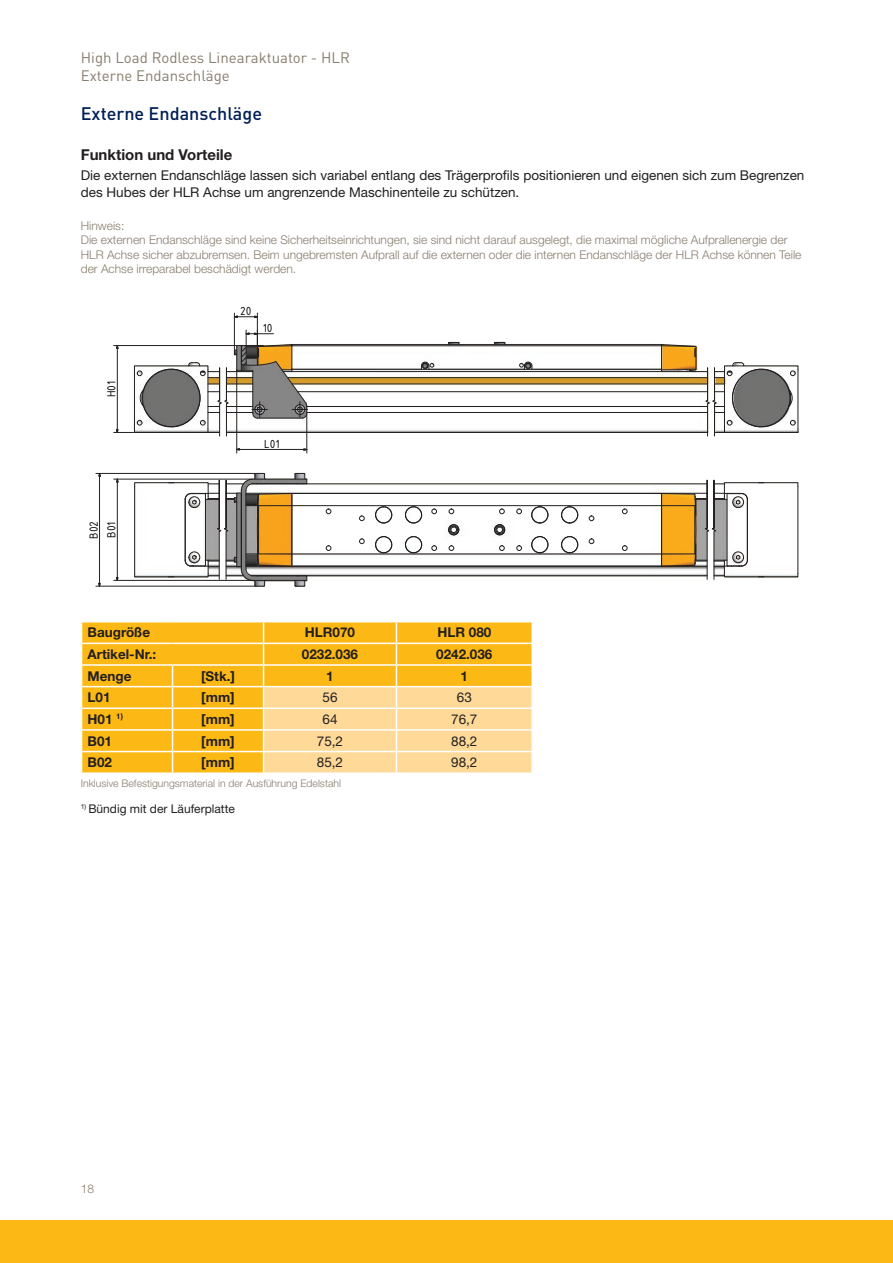
<style>
.page{position:relative;width:893px;height:1263px;background:#fff}
.page>*{position:absolute;margin:0;border:0;box-sizing:border-box;transform-origin:0 0}
.t1{font:500 18px "DINOT";color:#001f56}
.t2{font:15px/18px "DINOT";color:#887d6e}
.t3{font:700 15px "Helvetica Neue LT Std";color:#231f20}
.t4{font:13.5px/16.2px "Helvetica Neue LT Std";color:#231f20}
.t5{font:700 13.5px "Helvetica Neue LT Std";color:#231f20}
.t6{font:12.75px "ISOCPEUR";letter-spacing:-.01em;color:#040503}
.t7{font:300 12px/14.4px "Helvetica Neue LT Std";color:#887d6e}
.t8{font:12px "Helvetica Neue LT Std";color:#231f20}
.t9{font:300 10.5px "Helvetica Neue LT Std";color:#887d6e}
</style>
<div class="page">
<div style="left:0;top:1220px;width:893px;height:43px;background:#fcb814"></div>
<img style="left:308px;top:342px;width:396px;height:90px">
<hr style="left:226px;top:432px;width:482px;height:1px;background:#231f20">
<hr style="left:283px;top:371px;width:425px;height:1px;background:#231f20">
<hr style="left:307px;top:406px;width:401px;height:1px;background:#231f20">
<hr style="left:307px;top:412px;width:401px;height:1px;background:#231f20">
<hr style="left:298px;top:391px;width:410px;height:1px;background:#231f20">
<hr style="left:292px;top:369px;width:129px;height:1px;background:#231f20">
<hr style="left:532px;top:369px;width:130px;height:1px;background:#231f20">
<hr style="left:429px;top:369px;width:95px;height:1px;background:#231f20">
<hr style="left:292px;top:345px;width:370px;height:1px;background:#231f20">
<hr style="left:292px;top:344px;width:370px;height:1px;background:#231f20">
<svg style="left:448px;top:342px;width:11px;height:3px"></svg>
<svg style="left:494px;top:342px;width:11px;height:3px"></svg>
<svg style="left:661px;top:344px;width:36px;height:28px"></svg>
<svg style="left:519px;top:361px;width:13px;height:9px"></svg>
<svg style="left:421px;top:361px;width:13px;height:9px"></svg>
<hr style="left:798px;top:369px;width:1px;height:60px;background:#231f20">
<hr style="left:292px;top:384px;width:416px;height:1px;background:#231f20">
<hr style="left:287px;top:377px;width:421px;height:1px;background:#231f20">
<svg style="left:704px;top:362px;width:94px;height:75px"></svg>
<img style="left:307px;top:478px;width:354px;height:103px">
<hr style="left:252px;top:575px;width:455px;height:1px;background:#231f20">
<hr style="left:252px;top:484px;width:455px;height:1px;background:#231f20">
<svg style="left:452px;top:527px;width:4px;height:5px"></svg>
<svg style="left:499px;top:545px;width:6px;height:6px"></svg>
<svg style="left:449px;top:545px;width:5px;height:6px"></svg>
<svg style="left:449px;top:509px;width:5px;height:5px"></svg>
<svg style="left:499px;top:509px;width:6px;height:5px"></svg>
<hr style="left:292px;top:566px;width:370px;height:1px;background:#231f20">
<hr style="left:292px;top:493px;width:370px;height:1px;background:#231f20">
<hr style="left:292px;top:554px;width:370px;height:1px;background:#231f20">
<hr style="left:292px;top:505px;width:370px;height:1px;background:#231f20">
<svg style="left:622px;top:509px;width:5px;height:5px"></svg>
<svg style="left:326px;top:509px;width:5px;height:5px"></svg>
<svg style="left:326px;top:545px;width:5px;height:6px"></svg>
<svg style="left:622px;top:545px;width:5px;height:6px"></svg>
<svg style="left:516px;top:509px;width:6px;height:5px"></svg>
<svg style="left:516px;top:545px;width:6px;height:6px"></svg>
<svg style="left:359px;top:539px;width:6px;height:5px"></svg>
<svg style="left:359px;top:516px;width:6px;height:5px"></svg>
<svg style="left:432px;top:509px;width:5px;height:5px"></svg>
<svg style="left:432px;top:545px;width:5px;height:6px"></svg>
<svg style="left:589px;top:539px;width:5px;height:5px"></svg>
<svg style="left:589px;top:516px;width:5px;height:5px"></svg>
<svg style="left:374px;top:505px;width:19px;height:19px"></svg>
<svg style="left:404px;top:505px;width:19px;height:19px"></svg>
<svg style="left:374px;top:535px;width:19px;height:19px"></svg>
<svg style="left:404px;top:535px;width:19px;height:19px"></svg>
<div style="left:531px;top:506px;width:17px;height:17px;border:1px solid #231f20;border-radius:50%"></div>
<div style="left:561px;top:506px;width:17px;height:17px;border:1px solid #231f20;border-radius:50%"></div>
<div style="left:531px;top:536px;width:17px;height:17px;border:1px solid #231f20;border-radius:50%"></div>
<div style="left:561px;top:536px;width:17px;height:17px;border:1px solid #231f20;border-radius:50%"></div>
<div style="left:448px;top:524px;width:11px;height:11px;border:1px solid #231f20;border-radius:50%"></div>
<div style="left:450px;top:525px;width:8px;height:9px;border:1px solid #231f20;border-radius:50%"></div>
<svg style="left:493px;top:524px;width:13px;height:12px"></svg>
<hr style="left:798px;top:486px;width:1px;height:87px;background:#231f20">
<svg style="left:134px;top:473px;width:173px;height:114px"></svg>
<svg style="left:661px;top:479px;width:137px;height:101px"></svg>
<hr style="left:117px;top:482px;width:1px;height:95px;background:#231f20">
<hr style="left:114px;top:479px;width:138px;height:1px;background:#231f20">
<hr style="left:114px;top:580px;width:138px;height:1px;background:#231f20">
<hr style="left:99px;top:476px;width:1px;height:107px;background:#231f20">
<hr style="left:96px;top:473px;width:158px;height:1px;background:#231f20">
<hr style="left:96px;top:586px;width:158px;height:1px;background:#231f20">
<hr style="left:240px;top:449px;width:64px;height:1px;background:#231f20">
<hr style="left:307px;top:414px;width:1px;height:39px;background:#231f20">
<hr style="left:236px;top:371px;width:1px;height:82px;background:#231f20">
<svg style="left:233px;top:316px;width:24px;height:2px"></svg>
<hr style="left:257px;top:313px;width:1px;height:33px;background:#231f20">
<hr style="left:234px;top:313px;width:1px;height:37px;background:#231f20">
<svg style="left:114px;top:330px;width:194px;height:107px"></svg>
<hr style="left:114px;top:345px;width:122px;height:1px;background:#231f20">
<div style="left:82px;top:622px;width:181px;height:150px;background:#fcb814"></div>
<hr style="left:81px;top:643px;width:92px;height:1px;background:#fff">
<hr style="left:173px;top:643px;width:91px;height:1px;background:#fff">
<hr style="left:81px;top:664px;width:92px;height:2px;background:#fff">
<hr style="left:173px;top:664px;width:91px;height:2px;background:#fff">
<hr style="left:81px;top:686px;width:92px;height:1px;background:#fff">
<hr style="left:173px;top:686px;width:91px;height:1px;background:#fff">
<hr style="left:81px;top:707px;width:92px;height:2px;background:#fff">
<hr style="left:173px;top:707px;width:91px;height:2px;background:#fff">
<hr style="left:81px;top:729px;width:92px;height:2px;background:#fff">
<hr style="left:173px;top:729px;width:91px;height:2px;background:#fff">
<hr style="left:81px;top:751px;width:92px;height:1px;background:#fff">
<svg style="left:81px;top:622px;width:1px;height:131px"></svg>
<hr style="left:173px;top:751px;width:91px;height:1px;background:#fff">
<svg style="left:172px;top:666px;width:1px;height:106px"></svg>
<svg style="left:263px;top:622px;width:269px;height:150px;background:#fdce6b"></svg>
<hr style="left:531px;top:752px;width:2px;height:20px;background:#fff">
<p class="t2" style="left:81px;top:48px;width:271px">High Load Rodless Linearaktuator - HLR<br>Externe Endanschläge</p>
<h1 class="t1" style="left:81px;top:102px;width:183px">Externe Endanschläge</h1>
<p class="t3" style="left:81px;top:145px;width:153px">Funktion und Vorteile</p>
<p class="t4" style="left:81px;top:167px;width:725px">Die externen Endanschläge lassen sich variabel entlang des Trägerprofils positionieren und eigenen sich zum Begrenzen des Hubes der HLR Achse um angrenzende Maschinenteile zu schützen.</p>
<p class="t7" style="left:81px;top:218px;width:722px">Hinweis:<br>Die externen Endanschläge sind keine Sicherheitseinrichtungen, sie sind nicht darauf ausgelegt, die maximal mögliche Aufprallenergie der HLR Achse sicher abzubremsen. Beim ungebremsten Aufprall auf die externen oder die internen Endanschläge der HLR Achse können Teile der Achse irreparabel beschädigt werden.</p>
<p class="t6" style="left:103px;top:397px;width:18px;rotate:-90deg">H01</p>
<p class="t6" style="left:85px;top:539px;width:19px;rotate:-90deg">B02</p>
<p class="t6" style="left:103px;top:538px;width:18px;rotate:-90deg">B01</p>
<p class="t6" style="left:240px;top:303px;width:13px">20</p>
<p class="t6" style="left:263px;top:320px;width:11px">10</p>
<p class="t6" style="left:264px;top:435px;width:17px">L01</p>
<p class="t5" style="left:88px;top:624px;width:64px">Baugröße</p>
<p class="t5" style="left:305px;top:624px;width:52px">HLR070</p>
<p class="t5" style="left:437px;top:624px;width:56px">HLR 080</p>
<p class="t5" style="left:88px;top:646px;width:70px">Artikel-Nr.:</p>
<p class="t5" style="left:302px;top:646px;width:58px">0232.036</p>
<p class="t5" style="left:436px;top:646px;width:58px">0242.036</p>
<p class="t5" style="left:88px;top:667px;width:45px">Menge</p>
<p class="t5" style="left:201px;top:667px;width:36px">[Stk.]</p>
<p class="t5" style="left:326px;top:667px;width:9px">1</p>
<p class="t5" style="left:461px;top:667px;width:9px">1</p>
<p class="t5" style="left:88px;top:689px;width:25px">L01</p>
<p class="t5" style="left:201px;top:689px;width:35px">[mm]</p>
<p class="t4" style="left:322px;top:689px;width:17px">56</p>
<p class="t4" style="left:457px;top:689px;width:17px">63</p>
<p class="t5" style="left:88px;top:711px;width:37px">H01 <sup>1)</sup></p>
<p class="t5" style="left:201px;top:711px;width:35px">[mm]</p>
<p class="t4" style="left:322px;top:711px;width:17px">64</p>
<p class="t4" style="left:451px;top:711px;width:28px">76,7</p>
<p class="t5" style="left:88px;top:732px;width:26px">B01</p>
<p class="t5" style="left:201px;top:732px;width:35px">[mm]</p>
<p class="t4" style="left:317px;top:732px;width:28px">75,2</p>
<p class="t4" style="left:451px;top:732px;width:28px">88,2</p>
<p class="t5" style="left:88px;top:754px;width:26px">B02</p>
<p class="t5" style="left:201px;top:754px;width:35px">[mm]</p>
<p class="t4" style="left:317px;top:754px;width:28px">85,2</p>
<p class="t4" style="left:451px;top:754px;width:28px">98,2</p>
<p class="t8" style="left:81px;top:801px;width:156px"><sup>1)</sup> Bündig mit der Läuferplatte</p>
<p class="t9" style="left:81px;top:777px;width:262px">Inklusive Befestigungsmaterial in der Ausführung Edelstahl</p>
<p class="t7" style="left:81px;top:1181px;width:15px">18</p>
</div>
